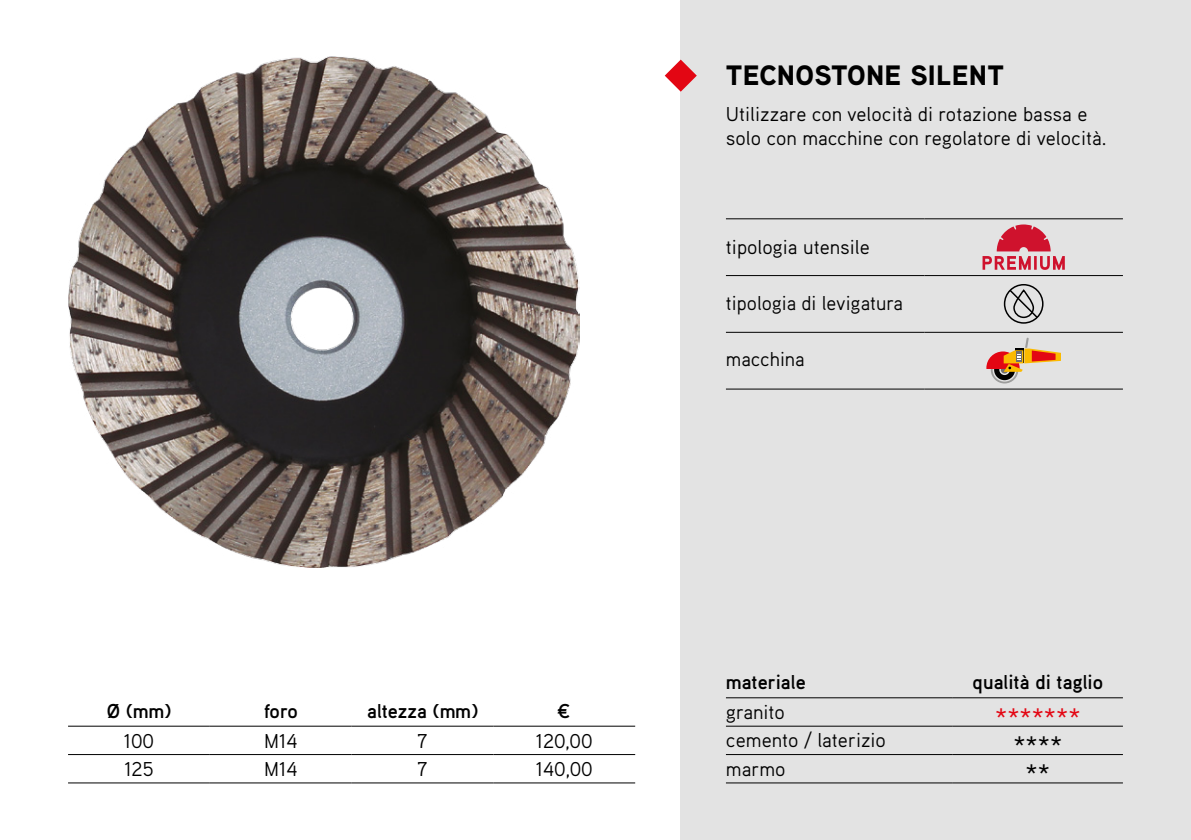
<style>
.page{position:relative;width:1191px;height:840px;background:#fff}
.page>*{position:absolute;margin:0;border:0;box-sizing:border-box;transform-origin:0 0}
.t1{font:900 28px "Aaux Pro";letter-spacing:.01em;color:#000}
.t2{font:28px "Aaux Pro";color:#e30613}
.t3{font:28px "Aaux Pro";color:#000}
.t4{font:20px/24px "Aaux Pro";color:#000}
.t5{font:700 20px "Aaux Pro";color:#000}
</style>
<div class="page">
<div style="left:680px;top:0;width:511px;height:839px;background:#e3e3e3"></div>
<svg style="left:664px;top:60px;width:33px;height:32px"></svg>
<hr style="left:68px;top:725px;width:142px;height:1px;background:#000">
<hr style="left:210px;top:725px;width:141px;height:1px;background:#000">
<hr style="left:351px;top:725px;width:142px;height:1px;background:#000">
<hr style="left:493px;top:725px;width:142px;height:1px;background:#000">
<hr style="left:68px;top:753px;width:142px;height:1px;background:#000">
<hr style="left:210px;top:753px;width:141px;height:1px;background:#000">
<hr style="left:351px;top:753px;width:142px;height:1px;background:#000">
<hr style="left:493px;top:753px;width:142px;height:1px;background:#000">
<hr style="left:68px;top:782px;width:142px;height:1px;background:#000">
<hr style="left:210px;top:782px;width:141px;height:1px;background:#000">
<hr style="left:351px;top:782px;width:142px;height:1px;background:#000">
<hr style="left:493px;top:782px;width:142px;height:1px;background:#000">
<hr style="left:726px;top:332px;width:198px;height:1px;background:#000">
<hr style="left:924px;top:332px;width:199px;height:1px;background:#000">
<hr style="left:726px;top:388px;width:198px;height:1px;background:#000">
<hr style="left:924px;top:388px;width:199px;height:1px;background:#000">
<hr style="left:726px;top:218px;width:198px;height:1px;background:#000">
<hr style="left:924px;top:218px;width:199px;height:1px;background:#000">
<hr style="left:726px;top:275px;width:198px;height:1px;background:#000">
<hr style="left:924px;top:275px;width:199px;height:1px;background:#000">
<svg style="left:982px;top:224px;width:82px;height:46px"></svg>
<div style="left:1003px;top:284px;width:40px;height:39px;border:2px solid #000;border-radius:50%"></div>
<svg style="left:1007px;top:288px;width:32px;height:31px"></svg>
<svg style="left:986px;top:337px;width:75px;height:46px"></svg>
<hr style="left:726px;top:697px;width:226px;height:1px;background:#000">
<hr style="left:952px;top:697px;width:171px;height:1px;background:#000">
<hr style="left:726px;top:725px;width:226px;height:1px;background:#000">
<hr style="left:952px;top:725px;width:171px;height:1px;background:#000">
<hr style="left:726px;top:753px;width:226px;height:1px;background:#000">
<hr style="left:952px;top:753px;width:171px;height:1px;background:#000">
<hr style="left:726px;top:782px;width:226px;height:1px;background:#000">
<hr style="left:952px;top:782px;width:171px;height:1px;background:#000">
<img style="left:69px;top:57px;width:510px;height:510px">
<p class="t5" style="left:107px;top:697px;width:66px">Ø (mm)</p>
<p class="t5" style="left:264px;top:697px;width:36px">foro</p>
<p class="t5" style="left:367px;top:697px;width:112px">altezza (mm)</p>
<p class="t5" style="left:557px;top:697px;width:16px">¤</p>
<p class="t4" style="left:124px;top:727px;width:32px">100</p>
<p class="t4" style="left:264px;top:727px;width:35px">M14</p>
<p class="t4" style="left:417px;top:727px;width:12px">7</p>
<p class="t4" style="left:536px;top:727px;width:58px">120,00</p>
<p class="t4" style="left:124px;top:755px;width:31px">125</p>
<p class="t4" style="left:264px;top:755px;width:35px">M14</p>
<p class="t4" style="left:417px;top:755px;width:12px">7</p>
<p class="t4" style="left:536px;top:755px;width:58px">140,00</p>
<h1 class="t1" style="left:726px;top:57px;width:280px">TECNOSTONE SILENT</h1>
<p class="t4" style="left:726px;top:101px;width:382px">Utilizzare con velocità di rotazione bassa e solo con macchine con regolatore di velocità.</p>
<p class="t4" style="left:726px;top:234px;width:145px">tipologia utensile</p>
<p class="t4" style="left:726px;top:290px;width:179px">tipologia di levigatura</p>
<p class="t4" style="left:726px;top:346px;width:80px">macchina</p>
<p class="t5" style="left:726px;top:669px;width:81px">materiale</p>
<p class="t5" style="left:972px;top:669px;width:132px">qualità di taglio</p>
<p class="t4" style="left:726px;top:699px;width:61px">granito</p>
<h1 class="t2" style="left:995px;top:700px;width:87px">*******</h1>
<p class="t4" style="left:726px;top:727px;width:161px">cemento / laterizio</p>
<h1 class="t3" style="left:1013px;top:728px;width:50px">****</h1>
<p class="t4" style="left:726px;top:755px;width:61px">marmo</p>
<h1 class="t3" style="left:1025px;top:756px;width:26px">**</h1>
</div>
